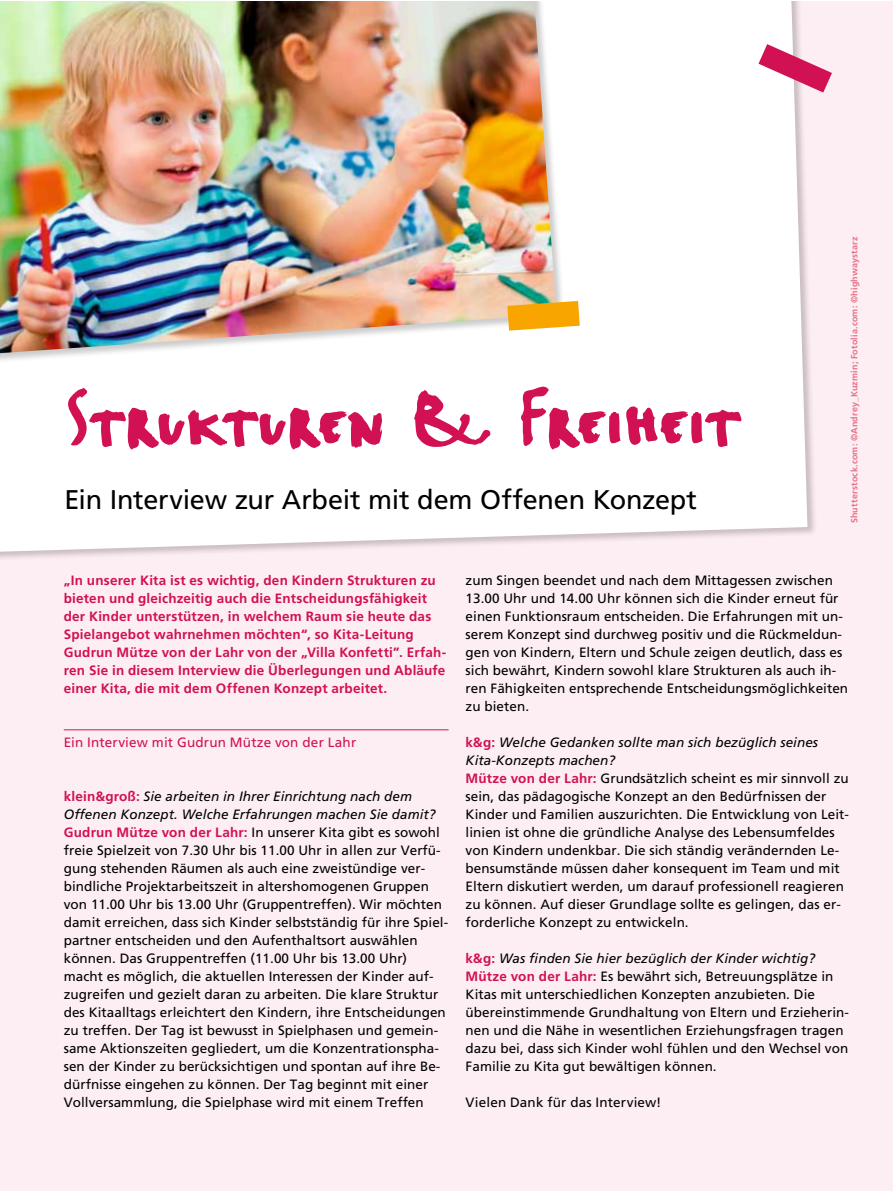
<style>
.page{position:relative;width:893px;height:1191px;background:#fff}
.page>*{position:absolute;margin:0;border:0;box-sizing:border-box;transform-origin:0 0}
.t1{font:94.5px "Erikrighthand CV Caps";color:#d11153}
.t2{font:27px "Frutiger LT Std";letter-spacing:-.005em;color:#000}
.t3{font:13.5px/18px "Frutiger LT Std";letter-spacing:.005em;color:#000}
.t4{font:700 13.5px/18px "Frutiger LT Std";letter-spacing:.015em;color:#d11153}
.t5{font:13.5px "Frutiger LT Std";letter-spacing:.015em;color:#d11153}
.t6{font:700 9px "Frutiger LT Std";letter-spacing:.02em;color:#e77286}
.s1{font-family:"Frutiger"}
.s2{font-weight:700;color:#d11153}
.s3{font-style:italic}
</style>
<div class="page">
<div style="left:0;top:1px;width:892px;height:1190px;background:#fdeef3"></div>
<div style="left:0;top:1px;width:817px;height:561px;background:#000;opacity:.2"></div>
<div style="left:0;top:1px;width:807px;height:551px;background:#fff"></div>
<hr style="left:64px;top:729px;width:385px;height:1px;background:#d11153">
<div style="left:0;top:1px;width:566px;height:364px;background:#000;opacity:.2"></div>
<img style="left:0;top:1px;width:556px;height:352px">
<svg style="left:758px;top:44px;width:74px;height:49px"></svg>
<svg style="left:507px;top:301px;width:73px;height:30px"></svg>
<h1 class="t1" style="left:64px;top:361px;width:677px">Strukturen &amp; Freiheit</h1>
<h2 class="t2" style="left:64px;top:484px;width:634px">Ein Interview zur Arbeit mit dem Offenen Konzept</h2>
<p class="t6" style="left:849px;top:523px;width:288px;rotate:-90deg">Shutterstock.com: ©Andrey_Kuzmin; Fotolia.com: <span class="s1">©</span>highwaystarz</p>
<p class="t4" style="left:64px;top:571px;width:384px">„In unserer Kita ist es wichtig, den Kindern Strukturen zu bieten und gleichzeitig auch die Entscheidungsfähigkeit der Kinder unterstützen, in welchem Raum sie heute das Spielangebot wahrnehmen möchten“, so Kita-Leitung Gudrun Mütze von der Lahr von der „Villa Konfetti”. Erfah&shy;ren Sie in diesem Interview die Überlegungen und Abläufe einer Kita, die mit dem Offenen Konzept arbeitet.</p>
<p class="t5" style="left:64px;top:734px;width:294px">Ein Interview mit Gudrun Mütze von der Lahr</p>
<p class="t3" style="left:64px;top:787px;width:386px"><span class="s2">klein&amp;groß:</span> <span class="s3">Sie arbeiten in Ihrer Einrichtung nach dem Offenen Konzept. Welche Erfahrungen machen Sie damit?<br></span><span class="s2">Gudrun Mütze von der Lahr:</span> In unserer Kita gibt es sowohl freie Spielzeit von 7.30 Uhr bis 11.00 Uhr in allen zur Verfü&shy;gung stehenden Räumen als auch eine zweistündige ver&shy;bindliche Projektarbeitszeit in altershomogenen Gruppen von 11.00 Uhr bis 13.00 Uhr (Gruppentreffen). Wir möchten damit erreichen, dass sich Kinder selbstständig für ihre Spiel&shy;partner entscheiden und den Aufenthaltsort auswählen können. Das Gruppentreffen (11.00 Uhr bis 13.00 Uhr) macht es möglich, die aktuellen Interessen der Kinder auf&shy;zugreifen und gezielt daran zu arbeiten. Die klare Struktur des Kitaalltags erleichtert den Kindern, ihre Entscheidungen zu treffen. Der Tag ist bewusst in Spielphasen und gemein&shy;same Aktionszeiten gegliedert, um die Konzentrationspha&shy;sen der Kinder zu berücksichtigen und spontan auf ihre Be&shy;dürfnisse eingehen zu können. Der Tag beginnt mit einer Vollversammlung, die Spielphase wird mit einem Treffen</p>
<p class="t3" style="left:466px;top:571px;width:384px">zum Singen beendet und nach dem Mittagessen zwischen 13.00 Uhr und 14.00 Uhr können sich die Kinder erneut für einen Funktionsraum entscheiden. Die Erfahrungen mit un&shy;serem Konzept sind durchweg positiv und die Rückmeldun&shy;gen von Kindern, Eltern und Schule zeigen deutlich, dass es sich bewährt, Kindern sowohl klare Strukturen als auch ih&shy;ren Fähigkeiten entsprechende Entscheidungsmöglichkeiten zu bieten.</p>
<p class="t3" style="left:466px;top:733px;width:385px"><span class="s2">k&amp;g:</span> <span class="s3">Welche Gedanken sollte man sich bezüglich seines Kita-Konzepts machen?<br></span><span class="s2">Mütze von der Lahr:</span> Grundsätzlich scheint es mir sinnvoll zu sein, das pädagogische Konzept an den Bedürfnissen der Kinder und Familien auszurichten. Die Entwicklung von Leit&shy;linien ist ohne die gründliche Analyse des Lebensumfeldes von Kindern undenkbar. Die sich ständig verändernden Le&shy;bensumstände müssen daher konsequent im Team und mit Eltern diskutiert werden, um darauf professionell reagieren zu können. Auf dieser Grundlage sollte es gelingen, das er&shy;forderliche Konzept zu entwickeln.</p>
<p class="t3" style="left:466px;top:949px;width:385px"><span class="s2">k&amp;g:</span> <span class="s3">Was finden Sie hier bezüglich der Kinder wichtig?<br></span><span class="s2">Mütze von der Lahr:</span> Es bewährt sich, Betreuungsplätze in Kitas mit unterschiedlichen Konzepten anzubieten. Die übereinstimmende Grundhaltung von Eltern und Erzieherin&shy;nen und die Nähe in wesentlichen Erziehungsfragen tragen dazu bei, dass sich Kinder wohl fühlen und den Wechsel von Familie zu Kita gut bewältigen können.</p>
<p class="t3" style="left:466px;top:1093px;width:197px">Vielen Dank für das Interview!</p>
</div>
